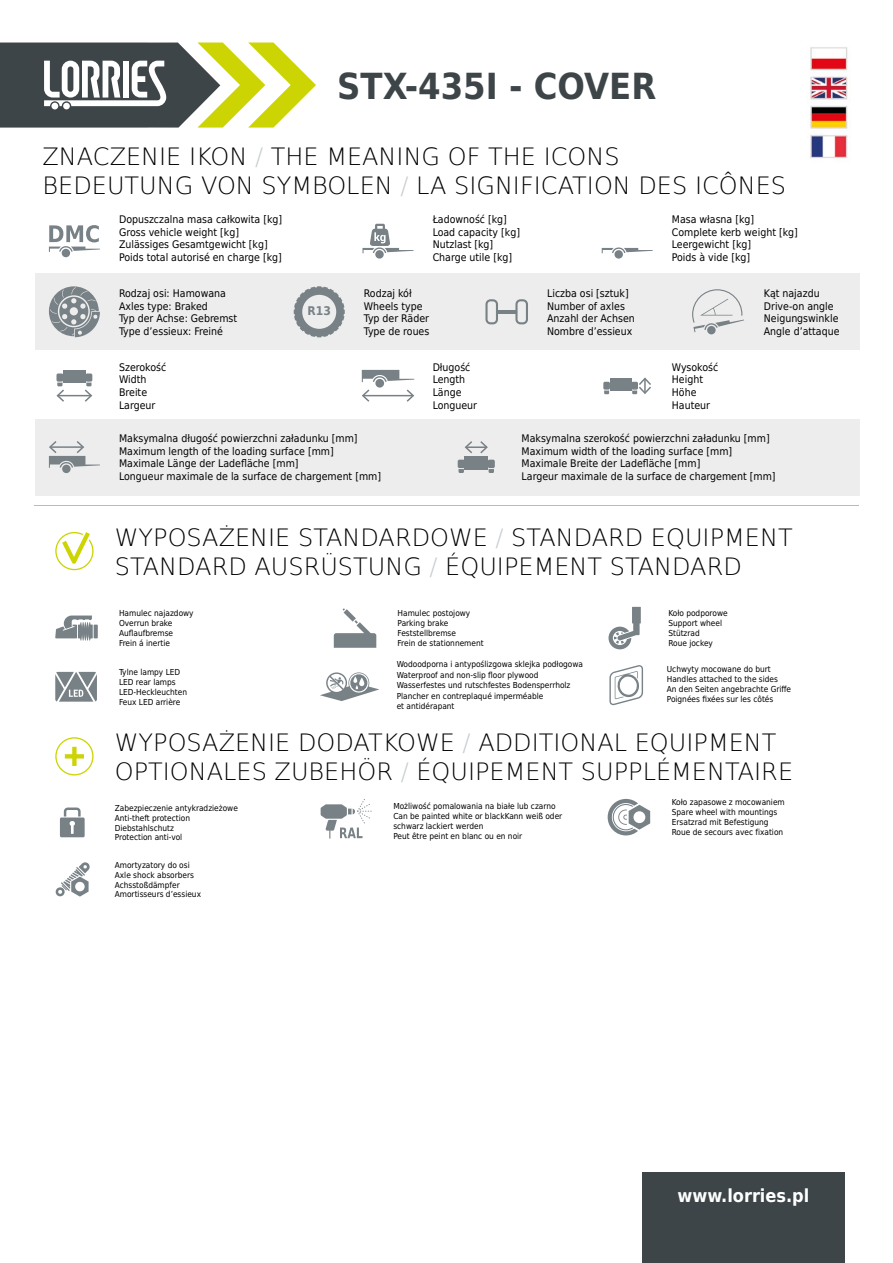
<style>
.page{position:relative;width:893px;height:1263px;background:#fff}
.page>*{position:absolute;margin:0;border:0;box-sizing:border-box;transform-origin:0 0}
.t1{font:700 36px "DejaVu Sans Condensed";color:#3d4548}
.t2{font:200 24px/28.8px "DejaVu Sans";color:#000}
.t3{font:700 18px "DejaVu Sans Condensed";color:#fff}
.t4{font:700 12px "DejaVu Sans Condensed";color:#788186}
.t5{font:10.5px/12.6px "DejaVu Sans Condensed";color:#000}
.t6{font:8.25px/9.9px "DejaVu Sans Condensed";color:#000}
.s1{color:#c6ccd0}
</style>
<div class="page">
<div style="left:63px;top:370px;width:23px;height:13px;background:#788186"></div>
<div style="left:56px;top:373px;width:7px;height:9px;background:#788186;border-radius:2px"></div>
<div style="left:86px;top:373px;width:6px;height:9px;background:#788186;border-radius:2px"></div>
<hr style="left:58px;top:395px;width:33px;height:1px;background:#788186">
<svg style="left:56px;top:382px;width:10px;height:20px"></svg>
<svg style="left:83px;top:382px;width:10px;height:20px"></svg>
<hr style="left:363px;top:395px;width:50px;height:1px;background:#788186">
<svg style="left:362px;top:389px;width:9px;height:13px"></svg>
<svg style="left:405px;top:389px;width:9px;height:13px"></svg>
<div style="left:375px;top:379px;width:9px;height:9px;background:#788186;border-radius:50%"></div>
<svg style="left:362px;top:370px;width:52px;height:12px"></svg>
<svg style="left:604px;top:390px;width:5px;height:4px"></svg>
<div style="left:610px;top:378px;width:21px;height:13px;background:#788186"></div>
<div style="left:603px;top:382px;width:7px;height:8px;background:#788186;border-radius:2px"></div>
<div style="left:631px;top:382px;width:7px;height:8px;background:#788186;border-radius:2px"></div>
<svg style="left:632px;top:377px;width:19px;height:18px"></svg>
<div style="left:35px;top:419px;width:825px;height:76px;background:#ededed"></div>
<div style="left:62px;top:465px;width:9px;height:8px;background:#788186;border-radius:50%"></div>
<svg style="left:48px;top:441px;width:52px;height:27px"></svg>
<svg style="left:459px;top:469px;width:5px;height:4px"></svg>
<svg style="left:489px;top:469px;width:5px;height:4px"></svg>
<div style="left:465px;top:456px;width:23px;height:13px;background:#788186"></div>
<div style="left:458px;top:460px;width:7px;height:8px;background:#788186;border-radius:2px"></div>
<div style="left:488px;top:460px;width:7px;height:8px;background:#788186;border-radius:2px"></div>
<svg style="left:464px;top:441px;width:24px;height:13px"></svg>
<div style="left:62px;top:249px;width:8px;height:8px;background:#788186;border-radius:50%"></div>
<svg style="left:49px;top:225px;width:51px;height:27px"></svg>
<svg style="left:602px;top:247px;width:51px;height:12px"></svg>
<svg style="left:362px;top:224px;width:52px;height:35px"></svg>
<img style="left:810px;top:47px;width:38px;height:112px">
<hr style="left:34px;top:505px;width:825px;height:1px;background:#ccd404">
<div style="left:35px;top:274px;width:825px;height:76px;background:#ededed"></div>
<svg style="left:49px;top:286px;width:51px;height:51px"></svg>
<svg style="left:485px;top:299px;width:13px;height:25px"></svg>
<svg style="left:515px;top:299px;width:13px;height:25px"></svg>
<hr style="left:497px;top:310px;width:19px;height:3px;background:#788186">
<svg style="left:294px;top:286px;width:51px;height:51px"></svg>
<div style="left:707px;top:326px;width:9px;height:8px;background:#788186;border-radius:50%"></div>
<svg style="left:692px;top:289px;width:52px;height:43px"></svg>
<svg style="left:55px;top:532px;width:39px;height:38px"></svg>
<svg style="left:55px;top:737px;width:39px;height:38px"></svg>
<svg style="left:60px;top:807px;width:25px;height:30px"></svg>
<svg style="left:55px;top:862px;width:35px;height:35px"></svg>
<svg style="left:608px;top:799px;width:42px;height:36px"></svg>
<svg style="left:0;top:43px;width:316px;height:85px"></svg>
<svg style="left:321px;top:799px;width:51px;height:39px"></svg>
<svg style="left:55px;top:672px;width:42px;height:30px"></svg>
<svg style="left:320px;top:672px;width:59px;height:29px"></svg>
<svg style="left:609px;top:665px;width:34px;height:40px"></svg>
<svg style="left:608px;top:607px;width:33px;height:42px"></svg>
<svg style="left:94px;top:625px;width:4px;height:13px"></svg>
<svg style="left:55px;top:615px;width:38px;height:26px"></svg>
<svg style="left:334px;top:608px;width:42px;height:40px"></svg>
<div style="left:642px;top:1172px;width:203px;height:91px;background:#3d4548"></div>
<h1 class="t1" style="left:337px;top:56px;width:321px">STX-435I - COVER</h1>
<h2 class="t2" style="left:43px;top:141px;width:745px">ZNACZENIE IKON <span class="s1">/</span> THE MEANING OF THE ICONS<br>BEDEUTUNG VON SYMBOLEN <span class="s1">/</span> LA SIGNIFICATION DES ICÔNES</h2>
<p class="t5" style="left:119px;top:213px;width:165px">Dopuszczalna masa całkowita [kg]<br>Gross vehicle weight [kg]<br>Zulässiges Gesamtgewicht [kg]<br>Poids total autorisé en charge [kg]</p>
<p class="t5" style="left:433px;top:213px;width:89px">Ładowność [kg]<br>Load capacity [kg]<br>Nutzlast [kg]<br>Charge utile [kg]</p>
<p class="t5" style="left:672px;top:213px;width:128px">Masa własna [kg]<br>Complete kerb weight [kg]<br>Leergewicht [kg]<br>Poids à vide [kg]</p>
<p class="t5" style="left:119px;top:287px;width:120px">Rodzaj osi: Hamowana<br>Axles type: Braked<br>Typ der Achse: Gebremst<br>Type d’essieux: Freiné</p>
<p class="t5" style="left:364px;top:287px;width:67px">Rodzaj kół<br>Wheels type<br>Typ der Räder<br>Type de roues</p>
<p class="t5" style="left:547px;top:287px;width:89px">Liczba osi [sztuk]<br>Number of axles<br>Anzahl der Achsen<br>Nombre d’essieux</p>
<p class="t5" style="left:764px;top:287px;width:77px">Kąt najazdu<br>Drive-on angle<br>Neigungswinkle<br>Angle d’attaque</p>
<h3 class="t4" style="left:308px;top:301px;width:25px">R13</h3>
<p class="t5" style="left:119px;top:360px;width:49px">Szerokość<br>Width<br>Breite<br>Largeur</p>
<p class="t5" style="left:433px;top:360px;width:46px">Długość<br>Length<br>Länge<br>Longueur</p>
<p class="t5" style="left:672px;top:360px;width:48px">Wysokość<br>Height<br>Höhe<br>Hauteur</p>
<p class="t5" style="left:119px;top:432px;width:264px">Maksymalna długość powierzchni załadunku [mm] Maximum length of the loading surface [mm] Maximale Länge der Ladefläche [mm]<br>Longueur maximale de la surface de chargement [mm]</p>
<p class="t5" style="left:522px;top:432px;width:255px">Maksymalna szerokość powierzchni załadunku [mm] Maximum width of the loading surface [mm] Maximale Breite der Ladefläche [mm]<br>Largeur maximale de la surface de chargement [mm]</p>
<h2 class="t2" style="left:115px;top:521px;width:679px">WYPOSAŻENIE STANDARDOWE <span class="s1">/</span> STANDARD EQUIPMENT<br>STANDARD AUSRÜSTUNG <span class="s1">/</span> ÉQUIPEMENT STANDARD</h2>
<p class="t6" style="left:119px;top:608px;width:76px">Hamulec najazdowy<br>Overrun brake<br>Auflaufbremse<br>Frein á inertie</p>
<p class="t6" style="left:398px;top:608px;width:88px">Hamulec postojowy<br>Parking brake<br>Feststellbremse<br>Frein de stationnement</p>
<p class="t6" style="left:668px;top:608px;width:61px">Koło podporowe<br>Support wheel<br>Stützrad<br>Roue jockey</p>
<p class="t6" style="left:119px;top:667px;width:70px">Tylne lampy LED<br>LED rear lamps<br>LED-Heckleuchten<br>Feux LED arrière</p>
<p class="t6" style="left:397px;top:659px;width:188px;line-height:10.5px">Wodoodporna i antypoślizgowa sklejka podłogowa Waterproof and non-slip floor plywood Wasserfestes und rutschfestes Bodensperrholz Plancher en contreplaqué imperméable<br>et antidérapant</p>
<p class="t6" style="left:667px;top:664px;width:126px">Uchwyty mocowane do burt<br>Handles attached to the sides<br>An den Seiten angebrachte Griffe<br>Poignées fixées sur les côtés</p>
<h2 class="t2" style="left:115px;top:727px;width:680px">WYPOSAŻENIE DODATKOWE <span class="s1">/</span> ADDITIONAL EQUIPMENT<br>OPTIONALES ZUBEHÖR <span class="s1">/</span> ÉQUIPEMENT SUPPLÉMENTAIRE</h2>
<p class="t6" style="left:672px;top:797px;width:114px">Koło zapasowe z mocowaniem<br>Spare wheel with mountings<br>Ersatzrad mit Befestigung<br>Roue de secours avec fixation</p>
<p class="t6" style="left:115px;top:860px;width:88px">Amortyzatory do osi<br>Axle shock absorbers<br>Achsstoßdämpfer<br>Amortisseurs d’essieux</p>
<p class="t6" style="left:393px;top:801px;width:170px">Możliwość pomalowania na białe lub czarno Can be painted white or blackKann weiß oder schwarz lackiert werden<br>Peut être peint en blanc ou en noir</p>
<p class="t6" style="left:115px;top:802px;width:125px">Zabezpieczenie antykradzieżowe<br>Anti-theft protection<br>Diebstahlschutz<br>Protection anti-vol</p>
<h3 class="t3" style="left:677px;top:1181px;width:133px">www.lorries.pl</h3>
</div>
